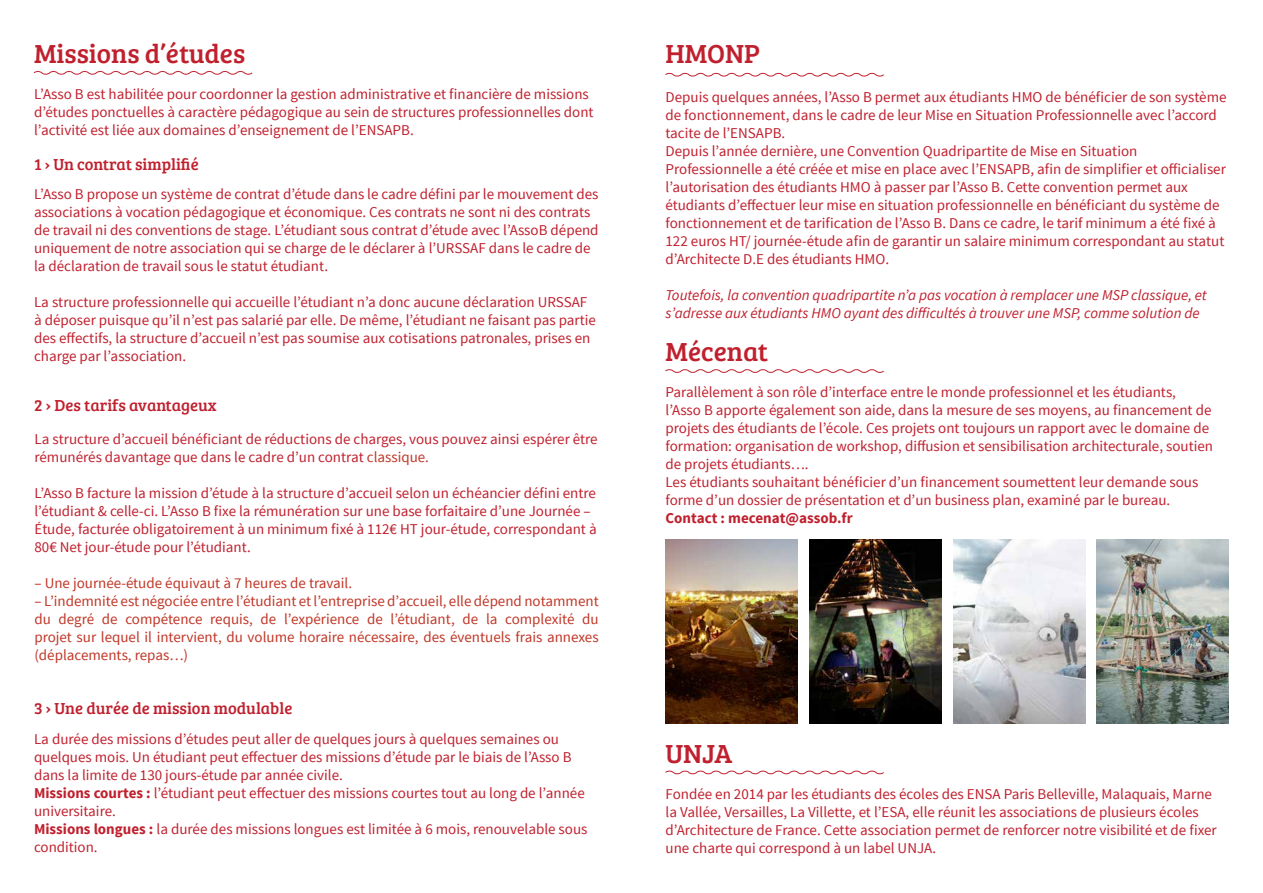
<style>
.page{position:relative;width:1263px;height:893px;background:#fff}
.page>*{position:absolute;margin:0;border:0;box-sizing:border-box;transform-origin:0 0}
.t1{font:27px "Bree Serif";color:#c0202e}
.t2{font:16.5px "Bree Serif";color:#c0202e}
.t3{font:15px/18px "Source Sans Pro";color:#c0202e}
.t4{font:15px/18px "Source Sans Pro";color:#c03627;text-align:justify}
.t5{font:italic 15px/18px "Source Sans Pro";color:#c0202e}
.t6{font:700 15px "Source Sans Pro";color:#c0202e}
.s1{color:#c03627}
.s2{font-weight:700}
</style>
<div class="page">
<svg style="left:33px;top:71px;width:220px;height:4px"></svg>
<svg style="left:665px;top:369px;width:219px;height:4px"></svg>
<svg style="left:665px;top:770px;width:219px;height:5px"></svg>
<svg style="left:665px;top:72px;width:219px;height:5px"></svg>
<img style="left:665px;top:540px;width:133px;height:184px">
<img style="left:809px;top:540px;width:132px;height:184px">
<img style="left:953px;top:540px;width:132px;height:184px">
<img style="left:1097px;top:540px;width:132px;height:184px">
<h1 class="t1" style="left:34px;top:34px;width:213px">Missions d’études</h1>
<p class="t3" style="left:34px;top:85px;width:561px">L’Asso B est habilitée pour coordonner la gestion administrative et financière de missions d’études ponctuelles à caractère pédagogique au sein de structures professionnelles dont l’activité est liée aux domaines d’enseignement de l’ENSAPB.</p>
<p class="t2" style="left:34px;top:152px;width:166px">1 › Un contrat simplifié</p>
<p class="t3" style="left:34px;top:185px;width:566px">L’Asso B propose un système de contrat d’étude dans le cadre défini par le mouvement des associations à vocation pédagogique et économique. Ces contrats ne sont ni des contrats de travail ni des conventions de stage. L’étudiant sous contrat d’étude avec l’AssoB dépend uniquement de notre association qui se charge de le déclarer à l’URSSAF dans le cadre de la déclaration de travail sous le statut étudiant.</p>
<p class="t3" style="left:34px;top:293px;width:563px">La structure professionnelle qui accueille l’étudiant n’a donc aucune déclaration URSSAF à déposer puisque qu’il n’est pas salarié par elle. De même, l’étudiant ne faisant pas partie des effectifs, la structure d’accueil n’est pas soumise aux cotisations patronales, prises en charge par l’association.</p>
<p class="t2" style="left:34px;top:393px;width:184px">2 › Des tarifs avantageux</p>
<p class="t3" style="left:34px;top:431px;width:565px">La structure d’accueil bénéficiant de réductions de charges, vous pouvez ainsi espérer être rémunérés davantage que dans le cadre d’un contrat <span class="s1">classique.</span></p>
<p class="t3" style="left:34px;top:485px;width:564px">L’Asso B facture la mission d’étude à la structure d’accueil selon un échéancier défini entre l’étudiant &amp; celle-ci. L’Asso B fixe la rémunération sur une base forfaitaire d’une Journée – Étude, facturée obligatoirement à un minimum fixé à 112€ HT jour-étude, correspondant à 80€ Net jour-étude pour l’étudiant.</p>
<p class="t4" style="left:34px;top:575px;width:319px">– Une journée-étude équivaut à 7 heures de travail.</p>
<p class="t4" style="left:34px;top:593px;width:566px">– L’indemnité est négociée entre l’étudiant et l’entreprise d’accueil, elle dépend notamment du degré de compétence requis, de l’expérience de l’étudiant, de la complexité du projet sur lequel il intervient, du volume horaire nécessaire, des éventuels frais annexes (déplacements, repas…)</p>
<p class="t2" style="left:34px;top:696px;width:260px">3 › Une durée de mission modulable</p>
<p class="t3" style="left:34px;top:730px;width:555px">La durée des missions d’études peut aller de quelques jours à quelques semaines ou quelques mois. Un étudiant peut effectuer des missions d’étude par le biais de l’Asso B dans la limite de 130 jours-étude par année civile.<br><span class="s2">Missions courtes :</span> l’étudiant peut effectuer des missions courtes tout au long de l’année universitaire.<br><span class="s2">Missions longues :</span> la durée des missions longues est limitée à 6 mois, renouvelable sous condition.</p>
<h1 class="t1" style="left:665px;top:34px;width:96px">HMONP</h1>
<p class="t3" style="left:665px;top:88px;width:563px">Depuis quelques années, l’Asso B permet aux étudiants HMO de bénéficier de son système de fonctionnement, dans le cadre de leur Mise en Situation Professionnelle avec l’accord tacite de l’ENSAPB.<br>Depuis l’année dernière, une Convention Quadripartite de Mise en Situation Professionnelle a été créée et mise en place avec l’ENSAPB, afin de simplifier et officialiser l’autorisation des étudiants HMO à passer par l’Asso B. Cette convention permet aux étudiants d’effectuer leur mise en situation professionnelle en bénéficiant du système de fonctionnement et de tarification de l’Asso B. Dans ce cadre, le tarif minimum a été fixé à 122 euros HT/ journée-étude afin de garantir un salaire minimum correspondant au statut d’Architecte D.E des étudiants HMO.</p>
<p class="t5" style="left:665px;top:286px;width:543px">Toutefois, la convention quadripartite n’a pas vocation à remplacer une MSP classique, et s’adresse aux étudiants HMO ayant des difficultés à trouver une MSP, comme solution de</p>
<h1 class="t1" style="left:665px;top:332px;width:104px">Mécenat</h1>
<p class="t3" style="left:665px;top:383px;width:549px">Parallèlement à son rôle d’interface entre le monde professionnel et les étudiants, l’Asso B apporte également son aide, dans la mesure de ses moyens, au financement de projets des étudiants de l’école. Ces projets ont toujours un rapport avec le domaine de formation: organisation de workshop, diffusion et sensibilisation architecturale, soutien de projets étudiants….<br>Les étudiants souhaitant bénéficier d’un financement soumettent leur demande sous forme d’un dossier de présentation et d’un business plan, examiné par le bureau.</p>
<p class="t6" style="left:665px;top:509px;width:189px">Contact : mecenat@assob.fr</p>
<h1 class="t1" style="left:665px;top:734px;width:68px">UNJA</h1>
<p class="t3" style="left:665px;top:785px;width:553px">Fondée en 2014 par les étudiants des écoles des ENSA Paris Belleville, Malaquais, Marne la Vallée, Versailles, La Villette, et l’ESA, elle réunit les associations de plusieurs écoles d’Architecture de France. Cette association permet de renforcer notre visibilité et de fixer une charte qui correspond à un label UNJA.</p>
</div>
